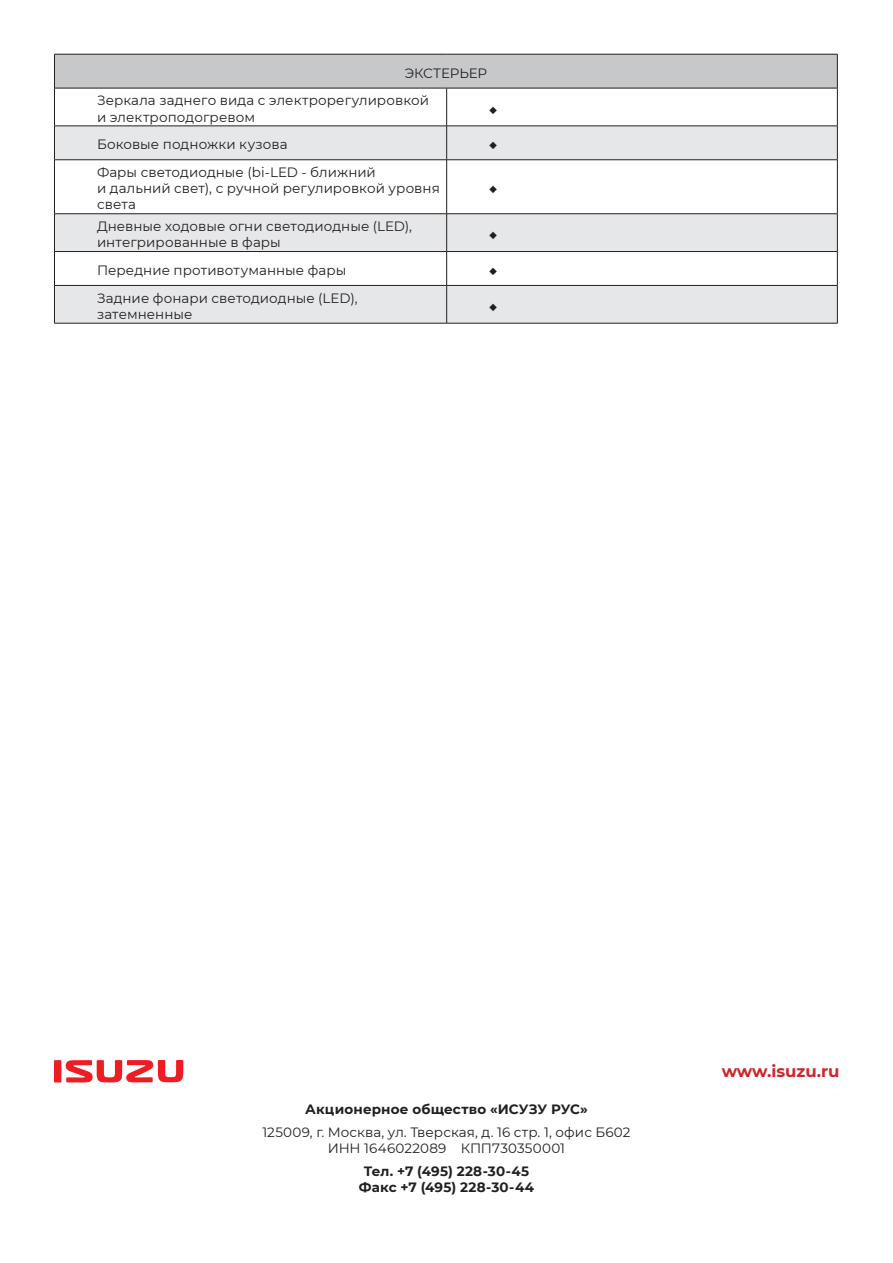
<style>
.page{position:relative;width:893px;height:1263px;background:#fff}
.page>*{position:absolute;margin:0;border:0;box-sizing:border-box;transform-origin:0 0}
.t1{font:700 16.5px "Montserrat";color:#d1232a}
.t2{font:13.5px/16.2px "Montserrat";letter-spacing:.005em;color:#231f20}
.t3{font:700 13.5px/16.2px "Montserrat";letter-spacing:.015em;color:#231f20;text-align:center}
</style>
<div class="page">
<div style="left:54px;top:54px;width:783px;height:34px;background:#c7c8ca"></div>
<svg style="left:55px;top:127px;width:782px;height:196px;fill:#e6e7e9"></svg>
<hr style="left:54px;top:54px;width:393px;height:1px;background:#231f20">
<hr style="left:54px;top:54px;width:1px;height:34px;background:#231f20">
<hr style="left:447px;top:54px;width:390px;height:1px;background:#231f20">
<hr style="left:837px;top:54px;width:1px;height:34px;background:#231f20">
<hr style="left:54px;top:88px;width:393px;height:1px;background:#231f20">
<hr style="left:54px;top:88px;width:1px;height:38px;background:#231f20">
<hr style="left:447px;top:88px;width:390px;height:1px;background:#231f20">
<hr style="left:446px;top:88px;width:1px;height:38px;background:#231f20">
<hr style="left:837px;top:88px;width:1px;height:38px;background:#231f20">
<hr style="left:54px;top:126px;width:393px;height:1px;background:#231f20">
<hr style="left:54px;top:126px;width:1px;height:34px;background:#231f20">
<hr style="left:447px;top:126px;width:390px;height:1px;background:#231f20">
<hr style="left:446px;top:126px;width:1px;height:34px;background:#231f20">
<hr style="left:837px;top:126px;width:1px;height:34px;background:#231f20">
<hr style="left:54px;top:159px;width:393px;height:1px;background:#231f20">
<hr style="left:54px;top:160px;width:1px;height:54px;background:#231f20">
<hr style="left:447px;top:159px;width:390px;height:1px;background:#231f20">
<hr style="left:446px;top:160px;width:1px;height:54px;background:#231f20">
<hr style="left:837px;top:160px;width:1px;height:54px;background:#231f20">
<hr style="left:54px;top:213px;width:393px;height:1px;background:#231f20">
<hr style="left:54px;top:214px;width:1px;height:37px;background:#231f20">
<hr style="left:447px;top:213px;width:390px;height:1px;background:#231f20">
<hr style="left:446px;top:214px;width:1px;height:37px;background:#231f20">
<hr style="left:837px;top:214px;width:1px;height:37px;background:#231f20">
<hr style="left:54px;top:251px;width:393px;height:1px;background:#231f20">
<hr style="left:54px;top:252px;width:1px;height:33px;background:#231f20">
<hr style="left:447px;top:251px;width:390px;height:1px;background:#231f20">
<hr style="left:446px;top:252px;width:1px;height:33px;background:#231f20">
<hr style="left:837px;top:252px;width:1px;height:33px;background:#231f20">
<hr style="left:54px;top:285px;width:393px;height:1px;background:#231f20">
<hr style="left:54px;top:286px;width:1px;height:37px;background:#231f20">
<hr style="left:447px;top:285px;width:390px;height:1px;background:#231f20">
<hr style="left:446px;top:286px;width:1px;height:37px;background:#231f20">
<hr style="left:837px;top:286px;width:1px;height:37px;background:#231f20">
<hr style="left:54px;top:323px;width:393px;height:1px;background:#231f20">
<hr style="left:447px;top:323px;width:390px;height:1px;background:#231f20">
<svg style="left:54px;top:1060px;width:129px;height:22px"></svg>
<p class="t2" style="left:97px;top:59px;width:391px;line-height:27.8px;text-indent:308px">ЭКСТЕРЬЕР<br>Зеркала заднего вида с электрорегулировкой</p>
<p class="t2" style="left:97px;top:108px;width:160px">и электроподогревом</p>
<p class="t2" style="left:489px;top:100px;width:10px">◆</p>
<p class="t2" style="left:97px;top:136px;width:192px">Боковые подножки кузова</p>
<p class="t2" style="left:489px;top:136px;width:10px">◆</p>
<p class="t2" style="left:97px;top:164px;width:344px">Фары светодиодные (bi-LED - ближний<br>и дальний свет), с ручной регулировкой уровня света</p>
<p class="t2" style="left:489px;top:180px;width:10px">◆</p>
<p class="t2" style="left:97px;top:218px;width:317px">Дневные ходовые огни светодиодные (LED), интегрированные в фары</p>
<p class="t2" style="left:489px;top:226px;width:10px">◆</p>
<p class="t2" style="left:97px;top:262px;width:251px">Передние противотуманные фары</p>
<p class="t2" style="left:489px;top:262px;width:10px">◆</p>
<p class="t2" style="left:97px;top:289px;width:262px">Задние фонари светодиодные (LED), затемненные</p>
<p class="t2" style="left:489px;top:297px;width:10px">◆</p>
<p class="t3" style="left:305px;top:1101px;width:284px">Акционерное общество «ИСУЗУ РУС»</p>
<p class="t2" style="left:262px;top:1123px;width:370px;text-align:center">125009, г. Москва, ул. Тверская, д. 16 стр. 1, офис Б602<br>ИНН 1646022089 КПП730350001</p>
<p class="t3" style="left:359px;top:1162px;width:177px">Тел. +7 (495) 228-30-45<br>Факс +7 (495) 228-30-44</p>
<p class="t1" style="left:722px;top:1060px;width:119px">www.isuzu.ru</p>
</div>
